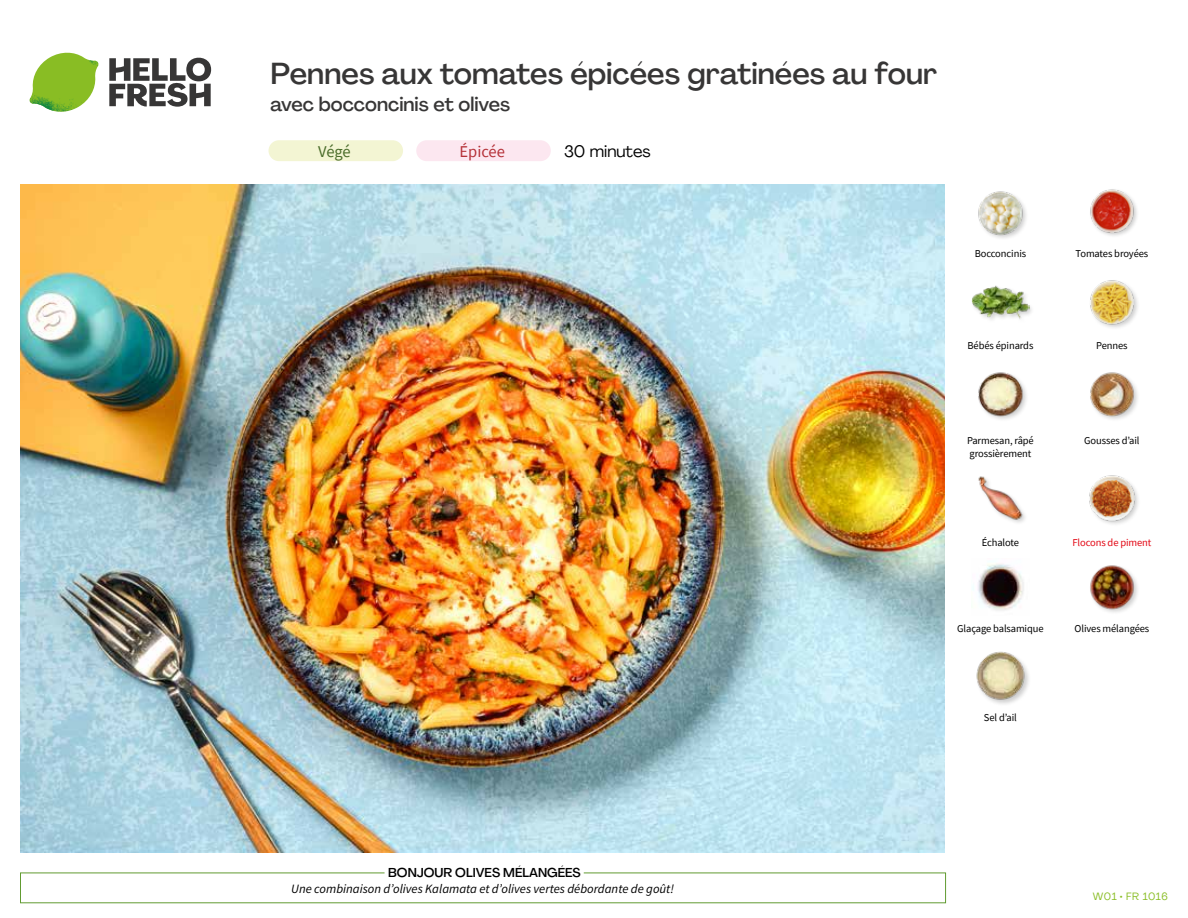
<style>
.page{position:relative;width:1188px;height:918px;background:#fff}
.page>*{position:absolute;margin:0;border:0;box-sizing:border-box;transform-origin:0 0}
.t1{font:500 30px "Agrandir";color:#373636}
.t2{font:500 19.5px "Agrandir";color:#373636}
.t3{font:16.5px "Agrandir";color:#000}
.t4{font:16.5px "Source Sans Pro";color:#b53138}
.t5{font:16.5px "Source Sans Pro";color:#4a6c2a}
.t6{font:italic 12.75px "Source Sans Pro";color:#000}
.t7{font:500 12.75px "Agrandir";color:#000}
.t8{font:10.5px/13.5px "Source Sans Pro";letter-spacing:-.01em;color:#000}
.t9{font:10.5px "Source Sans Pro";letter-spacing:-.01em;color:#e30613}
.t10{font:10.5px "Agrandir";letter-spacing:.045em;color:#89bd24}
</style>
<div class="page">
<svg style="left:109px;top:57px;width:102px;height:50px"></svg>
<svg style="left:34px;top:53px;width:62px;height:40px"></svg>
<img style="left:67px;top:53px;width:32px;height:26px">
<img style="left:33px;top:75px;width:59px;height:11px">
<img style="left:29px;top:79px;width:61px;height:33px">
<img style="left:65px;top:86px;width:27px;height:25px">
<img style="left:21px;top:184px;width:924px;height:668px">
<div style="left:416px;top:140px;width:135px;height:21px;background:#fce7f0;border-radius:10px"></div>
<div style="left:269px;top:140px;width:134px;height:21px;background:#f3f5d3;border-radius:10px"></div>
<img style="left:976px;top:651px;width:53px;height:53px">
<img style="left:1090px;top:565px;width:48px;height:48px">
<img style="left:972px;top:564px;width:52px;height:47px">
<img style="left:1089px;top:475px;width:49px;height:49px">
<img style="left:978px;top:476px;width:47px;height:47px">
<img style="left:1090px;top:372px;width:48px;height:48px">
<img style="left:978px;top:372px;width:49px;height:48px">
<img style="left:1090px;top:280px;width:48px;height:48px">
<div style="left:971px;top:285px;width:64px;height:40px;background:#000;opacity:.2"></div>
<img style="left:972px;top:285px;width:57px;height:40px">
<img style="left:1090px;top:189px;width:47px;height:47px">
<img style="left:978px;top:191px;width:48px;height:47px">
<h1 class="t1" style="left:271px;top:55px;width:668px">Pennes aux tomates épicées gratinées au four</h1>
<h2 class="t2" style="left:271px;top:92px;width:241px">avec bocconcinis et olives</h2>
<h3 class="t3" style="left:564px;top:141px;width:88px">30 minutes</h3>
<h3 class="t4" style="left:460px;top:141px;width:47px">Épicée</h3>
<h3 class="t5" style="left:318px;top:141px;width:34px">Végé</h3>
<p class="t8" style="left:975px;top:246px;width:53px">Bocconcinis</p>
<p class="t8" style="left:968px;top:339px;width:67px">Bébés épinards</p>
<p class="t8" style="left:1076px;top:246px;width:74px">Tomates broyées</p>
<p class="t8" style="left:1096px;top:339px;width:33px">Pennes</p>
<p class="t8" style="left:967px;top:434px;width:68px">Parmesan, râpé grossièrement</p>
<p class="t8" style="left:1084px;top:434px;width:57px">Gousses d’ail</p>
<p class="t8" style="left:982px;top:536px;width:39px">Échalote</p>
<p class="t9" style="left:1072px;top:536px;width:81px">Flocons de piment</p>
<p class="t8" style="left:957px;top:622px;width:88px">Glaçage balsamique</p>
<p class="t8" style="left:1075px;top:622px;width:76px">Olives mélangées</p>
<p class="t8" style="left:984px;top:710px;width:35px">Sel d’ail</p>
<p class="t7" style="left:388px;top:864px;width:194px">BONJOUR OLIVES MÉLANGÉES</p>
<p class="t6" style="left:291px;top:881px;width:384px">Une combinaison d’olives Kalamata et d’olives vertes débordante de goût!</p>
<p class="t10" style="left:1093px;top:890px;width:77px">W01 • FR 1016</p>
</div>
